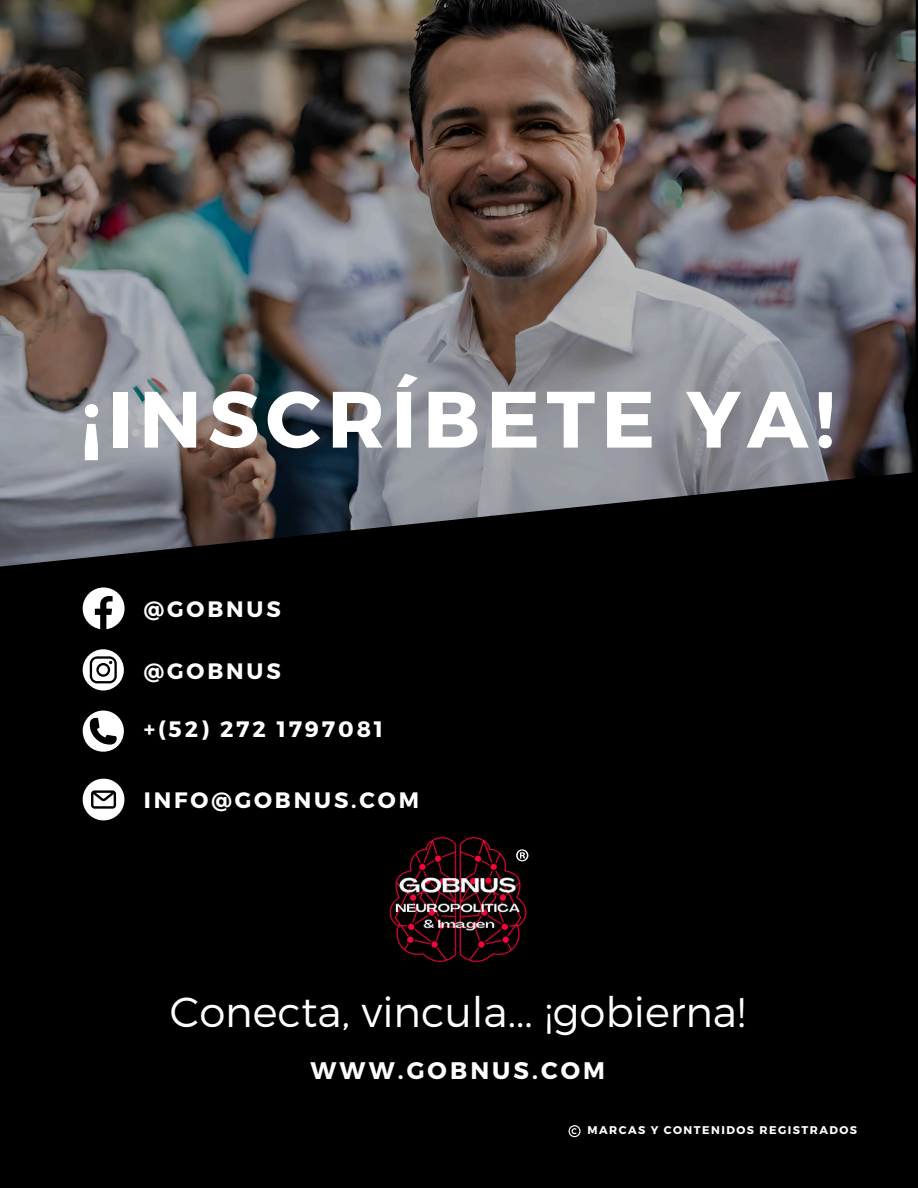
<style>
.page{position:relative;width:918px;height:1188px;background:#000}
.page>*{position:absolute;margin:0;border:0;box-sizing:border-box;transform-origin:0 0}
.t1{font:700 79.65px "Montserrat";letter-spacing:.08em;color:#fff}
.t2{font:300 42px "Montserrat";color:#fff}
.t3{font:700 24px "Montserrat";letter-spacing:.13em;color:#fff}
.t4{font:700 22.35px "Montserrat";letter-spacing:.13em;color:#fff}
.t5{font:700 11.25px "Montserrat";letter-spacing:.13em;color:#fff}
</style>
<div class="page">
<img style="left:0;top:0;width:916px;height:567px">
<img style="left:389px;top:837px;width:140px;height:126px">
<svg style="left:516px;top:849px;width:12px;height:12px"></svg>
<svg style="left:83px;top:779px;width:41px;height:41px"></svg>
<svg style="left:83px;top:587px;width:41px;height:42px"></svg>
<svg style="left:83px;top:649px;width:41px;height:41px"></svg>
<svg style="left:83px;top:711px;width:41px;height:41px"></svg>
<svg style="left:569px;top:1125px;width:12px;height:12px"></svg>
<h3 class="t1" style="left:81px;top:367px;width:756px">¡INSCRÍBETE YA!</h3>
<p class="t4" style="left:144px;top:594px;width:139px">@GOBNUS</p>
<h3 class="t4" style="left:144px;top:657px;width:139px">@GOBNUS</h3>
<p class="t4" style="left:144px;top:714px;width:241px">+(52) 272 1797081</p>
<h1 class="t4" style="left:144px;top:786px;width:277px">INFO@GOBNUS.COM</h1>
<p class="t2" style="left:170px;top:985px;width:577px">Conecta, vincula... ¡gobierna!</p>
<h3 class="t3" style="left:311px;top:1055px;width:296px">WWW.GOBNUS.COM</h3>
<p class="t5" style="left:588px;top:1123px;width:271px">MARCAS Y CONTENIDOS REGISTRADOS</p>
</div>
